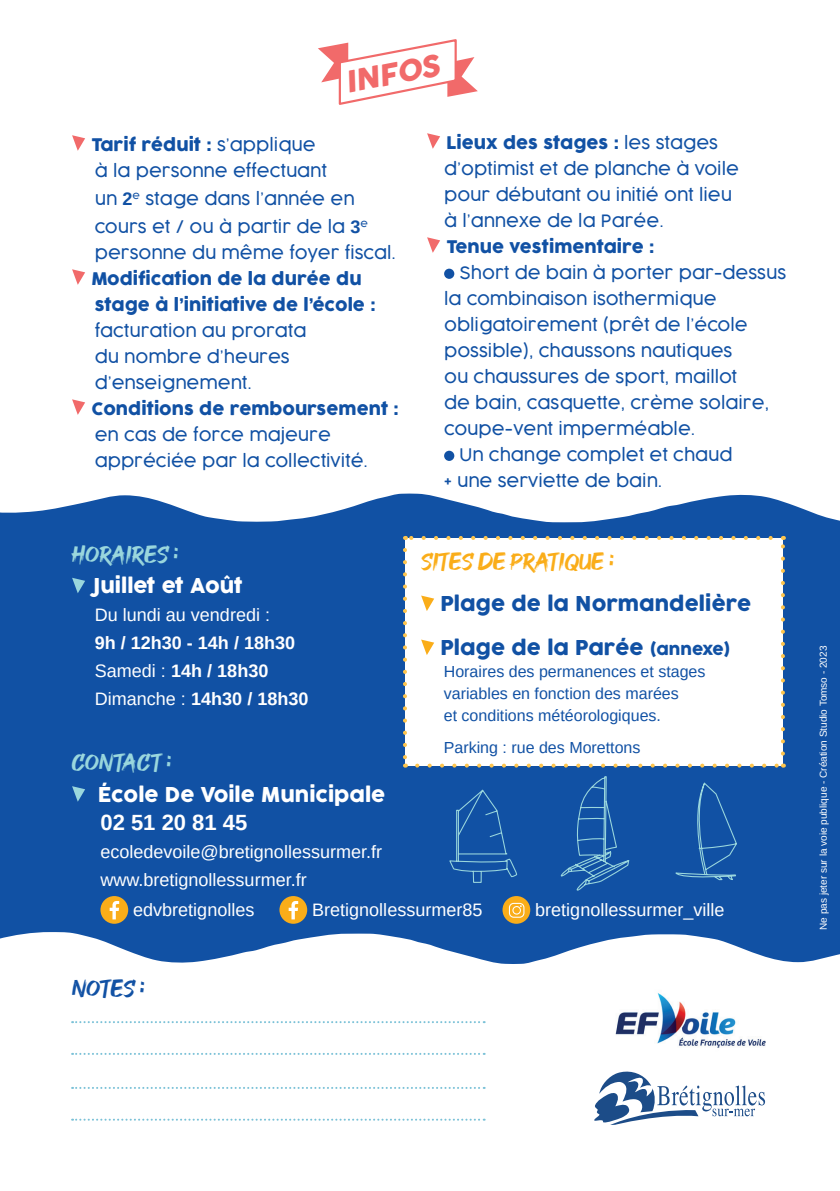
<style>
.page{position:relative;width:840px;height:1191px;background:#fff}
.page>*{position:absolute;margin:0;border:0;box-sizing:border-box;transform-origin:0 0}
.t1{font:italic 28.8px "Cocogoose";color:#f16a6a}
.t2{font:24px "GOODBRUSH";color:#9ad7dd}
.t3{font:24px "GOODBRUSH";color:#faad19}
.t4{font:24px "GOODBRUSH";letter-spacing:-.01em;color:#1151a4}
.t5{font:700 22px "Arimo";color:#fff}
.t6{font:20px "Cocogoose";color:#1151a4}
.t7{font:20px "Cocogoose";color:#fff}
.t8{font:18px/28px "Arimo";color:#fff}
.t9{font:700 18px/28px "Arimo";color:#fff}
.t10{font:300 17px/26px "Cocogoose";color:#1151a4}
.t11{font:17px/26px "Cocogoose";color:#1151a4}
.t12{font:16px/22px "Arimo";color:#1151a4}
.t13{font:10px "Arimo";color:#fff}
.s1{font-weight:400}
.s2{font-family:"Arimo";font-weight:700;font-size:18px}
.s3{font-size:16px}
</style>
<div class="page">
<svg style="left:0;top:493px;width:839px;height:28px"></svg>
<div style="left:0;top:521px;width:839px;height:443px;background:#1151a4"></div>
<img style="left:615px;top:993px;width:151px;height:55px">
<svg style="left:318px;top:39px;width:159px;height:66px"></svg>
<svg style="left:72px;top:786px;width:13px;height:15px"></svg>
<div style="left:100px;top:896px;width:28px;height:27px;background:#faad19;border-radius:50%"></div>
<svg style="left:110px;top:901px;width:9px;height:18px"></svg>
<div style="left:279px;top:896px;width:28px;height:27px;background:#faad19;border-radius:50%"></div>
<svg style="left:288px;top:901px;width:10px;height:18px"></svg>
<div style="left:502px;top:896px;width:28px;height:27px;background:#faad19;border-radius:50%"></div>
<svg style="left:508px;top:903px;width:16px;height:14px"></svg>
<svg style="left:72px;top:578px;width:13px;height:15px"></svg>
<div style="left:405px;top:538px;width:377px;height:227px;background:#fff"></div>
<svg style="left:417px;top:763px;width:359px;height:4px"></svg>
<svg style="left:403px;top:550px;width:4px;height:217px"></svg>
<svg style="left:780px;top:536px;width:4px;height:217px"></svg>
<svg style="left:405px;top:536px;width:365px;height:4px"></svg>
<svg style="left:421px;top:595px;width:13px;height:16px"></svg>
<svg style="left:421px;top:639px;width:13px;height:16px"></svg>
<svg style="left:72px;top:1021px;width:412px;height:2px"></svg>
<svg style="left:72px;top:1087px;width:412px;height:2px"></svg>
<svg style="left:72px;top:1053px;width:412px;height:2px"></svg>
<svg style="left:72px;top:1118px;width:412px;height:2px"></svg>
<svg style="left:594px;top:1071px;width:170px;height:54px"></svg>
<svg style="left:72px;top:135px;width:13px;height:16px"></svg>
<svg style="left:72px;top:269px;width:13px;height:16px"></svg>
<svg style="left:72px;top:399px;width:13px;height:16px"></svg>
<svg style="left:427px;top:133px;width:13px;height:16px"></svg>
<svg style="left:427px;top:237px;width:13px;height:16px"></svg>
<div style="left:444px;top:269px;width:10px;height:10px;background:#1151a4;border-radius:50%"></div>
<div style="left:444px;top:451px;width:10px;height:10px;background:#1151a4;border-radius:50%"></div>
<svg style="left:674px;top:781px;width:63px;height:103px;background:#1b5ba8"></svg>
<svg style="left:560px;top:775px;width:71px;height:117px;background:#1f5fa9"></svg>
<svg style="left:448px;top:788px;width:70px;height:95px;background:#1c5ca8"></svg>
<h1 class="t1" style="left:341px;top:63px;width:97px;rotate:-11deg">INFOS</h1>
<p class="t10" style="left:91px;top:131px;width:237px"><span class="s1">Tarif réduit :</span> s’applique à la personne effectuant</p>
<p class="t10" style="left:95px;top:184px;width:274px;line-height:28px">un <span class="s2">2</span><sup>e</sup> stage dans l’année en cours et / ou à partir de la <span class="s2">3</span><sup>e</sup></p>
<p class="t10" style="left:95px;top:239px;width:303px">personne du même foyer fiscal.</p>
<p class="t11" style="left:91px;top:266px;width:285px">Modification de la durée du stage à l’initiative de l’école :</p>
<p class="t10" style="left:95px;top:317px;width:213px">facturation au prorata du nombre d’heures d’enseignement.</p>
<p class="t11" style="left:91px;top:396px;width:309px">Conditions de remboursement :</p>
<p class="t10" style="left:95px;top:421px;width:274px">en cas de force majeure appréciée par la collectivité.</p>
<p class="t10" style="left:444px;top:129px;width:296px"><span class="s1">Lieux des stages :</span> les stages d’optimist et de planche à voile pour débutant ou initié ont lieu à l’annexe de la Parée.</p>
<p class="t11" style="left:446px;top:234px;width:209px">Tenue vestimentaire :</p>
<p class="t10" style="left:459px;top:259px;width:328px">Short de bain à porter par-dessus</p>
<p class="t10" style="left:444px;top:285px;width:274px">la combinaison isothermique</p>
<p class="t10" style="left:444px;top:311px;width:305px">obligatoirement (prêt de l’école</p>
<p class="t10" style="left:444px;top:337px;width:289px">possible), chaussons nautiques</p>
<p class="t10" style="left:444px;top:363px;width:294px">ou chaussures de sport, maillot</p>
<p class="t10" style="left:444px;top:389px;width:326px">de bain, casquette, crème solaire,</p>
<p class="t10" style="left:444px;top:415px;width:252px">coupe-vent imperméable.</p>
<p class="t10" style="left:459px;top:441px;width:274px">Un change complet et chaud</p>
<p class="t10" style="left:444px;top:467px;width:219px">+ une serviette de bain.</p>
<h2 class="t2" style="left:72px;top:540px;width:107px">HORAIRES :</h2>
<p class="t7" style="left:91px;top:572px;width:153px">Juillet et Août</p>
<p class="t8" style="left:95px;top:601px;width:177px">Du lundi au vendredi :</p>
<p class="t9" style="left:95px;top:629px;width:215px">9h / 12h30 - 14h / 18h30<br><span class="s1">Samedi :</span> 14h / 18h30<br><span class="s1">Dimanche :</span> 14h30 / 18h30</p>
<h2 class="t3" style="left:421px;top:548px;width:194px">SITES DE PRATIQUE :</h2>
<p class="t6" style="left:440px;top:590px;width:312px">Plage de la Normandelière</p>
<p class="t6" style="left:440px;top:634px;width:291px">Plage de la Parée <span class="s3">(annexe)</span></p>
<p class="t12" style="left:443px;top:660px;width:263px">Horaires des permanences et stages variables en fonction des marées<br>et conditions météorologiques.</p>
<p class="t12" style="left:443px;top:736px;width:198px">Parking : rue des Morettons</p>
<h2 class="t2" style="left:72px;top:748px;width:101px">CONTACT :</h2>
<p class="t7" style="left:98px;top:780px;width:289px">École De Voile Municipale</p>
<p class="t5" style="left:100px;top:807px;width:148px">02 51 20 81 45</p>
<p class="t8" style="left:100px;top:837px;width:283px">ecoledevoile@bretignollessurmer.fr www.bretignollessurmer.fr</p>
<p class="t8" style="left:133px;top:895px;width:123px">edvbretignolles</p>
<p class="t8" style="left:312px;top:895px;width:172px">Bretignollessurmer85</p>
<p class="t8" style="left:535px;top:895px;width:191px">bretignollessurmer_ville</p>
<h2 class="t4" style="left:72px;top:975px;width:74px">NOTES :</h2>
<p class="t13" style="left:816px;top:929px;width:285px;rotate:-90deg">Ne pas jeter sur la voie publique - Création Studio Tomso - 2023</p>
</div>
